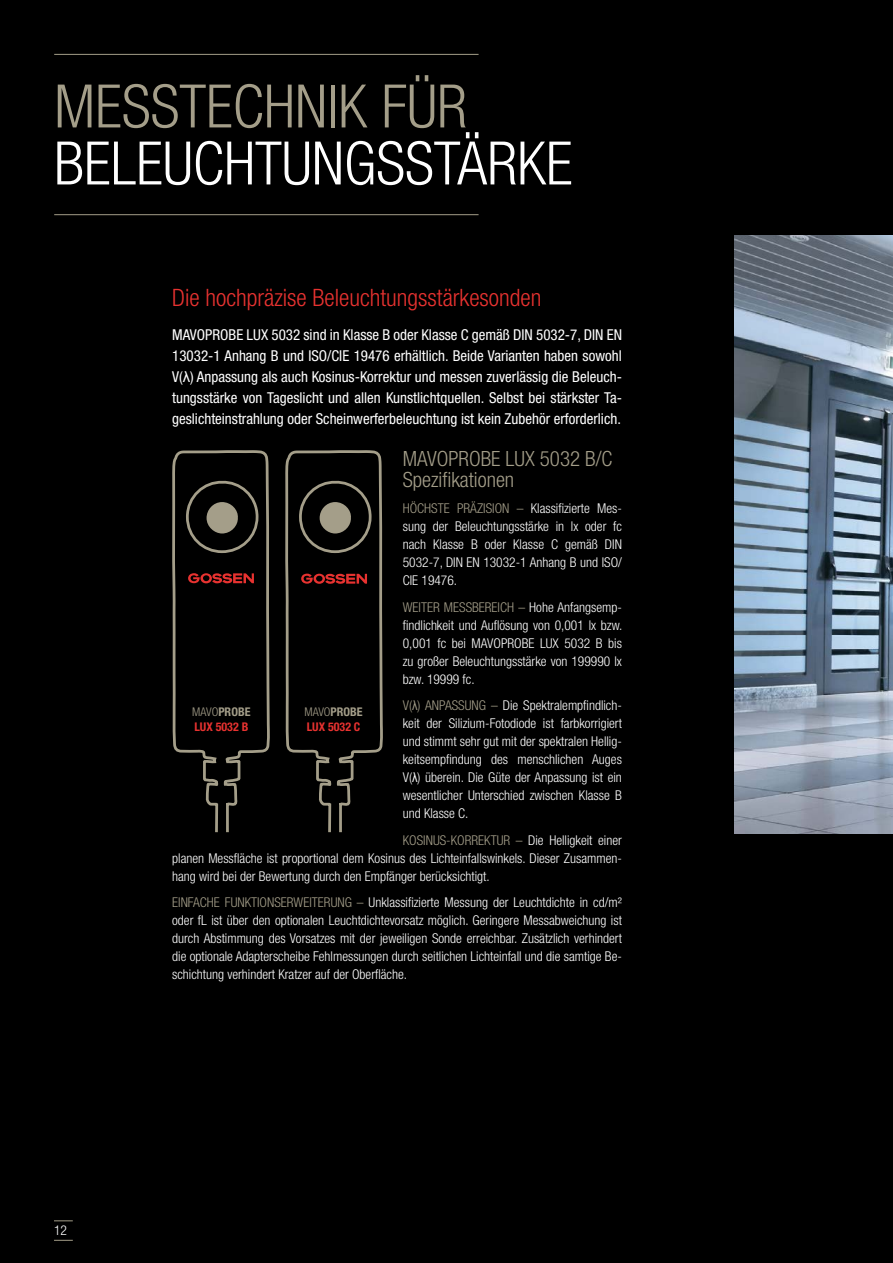
<style>
.page{position:relative;width:893px;height:1263px;background:#000}
.page>*{position:absolute;margin:0;border:0;box-sizing:border-box;transform-origin:0 0}
.t1{font:300 condensed 60px "Helvetica Neue LT Std";color:#fff}
.t2{font:300 condensed 60px "Helvetica Neue LT Std";color:#a49e89}
.t3{font:300 condensed 24px "Helvetica Neue LT Std";color:#e73230}
.t4{font:300 condensed 21px/21px "Helvetica Neue LT Std";color:#a49e89}
.t5{font:condensed 15px/21px "Helvetica Neue LT Std";color:#fff;text-align:justify}
.t6{font:300 condensed 13.5px/18px "Helvetica Neue LT Std";color:#fff;text-align:justify}
.t7{font:700 condensed 12px/15px "Helvetica Neue LT Std";color:#e73230}
.s1{font-family:"Arial";font-stretch:normal}
.s2{color:#a49e89}
.s3{font-family:"Arial Narrow";font-weight:400;font-stretch:normal;color:#a49e89}
.s4{font-family:"Arial Narrow";font-weight:400;font-stretch:normal}
.s5{font-weight:300;color:#a49e89}
</style>
<div class="page">
<hr style="left:54px;top:214px;width:425px;height:1px;background:#a49e89">
<hr style="left:54px;top:54px;width:425px;height:1px;background:#a49e89">
<img style="left:735px;top:235px;width:158px;height:598px">
<svg style="left:54px;top:53px;width:331px;height:1188px"></svg>
<svg style="left:301px;top:574px;width:66px;height:10px"></svg>
<h1 class="t2" style="left:54px;top:72px;width:414px">MESSTECHNIK FÜR</h1>
<h1 class="t1" style="left:54px;top:129px;width:520px">BELEUCHTUNGSSTÄRKE</h1>
<h2 class="t3" style="left:172px;top:284px;width:371px">Die hochpräzise Beleuchtungsstärkesonden</h2>
<p class="t5" style="left:172px;top:324px;width:451px">MAVOPROBE LUX 5032 sind in Klasse B oder Klasse C gemäß DIN 5032-7, DIN EN 13032-1 Anhang B und ISO/CIE 19476 erhältlich. Beide Varianten haben sowohl V(<span class="s1">λ</span>) Anpassung als auch Kosinus-Korrektur und messen zuverlässig die Beleuch&shy;tungsstärke von Tageslicht und allen Kunstlichtquellen. Selbst bei stärkster Ta&shy;geslichteinstrahlung oder Scheinwerferbeleuchtung ist kein Zubehör erforderlich.</p>
<p class="t6" style="left:54px;top:1221px;width:14px">12</p>
<h3 class="t4" style="left:403px;top:447px;width:211px">MAVOPROBE LUX 5032 B/C<br>Spezifikationen</h3>
<p class="t6" style="left:403px;top:499px;width:221px"><span class="s2">HÖCHSTE PRÄZISION –</span> Klassifizierte Mes&shy;sung der Beleuchtungsstärke in lx oder fc nach Klasse B oder Klasse C gemäß DIN 5032-7, DIN EN 13032-1 Anhang B und ISO/ CIE 19476.</p>
<p class="t6" style="left:403px;top:598px;width:221px"><span class="s2">WEITER MESSBEREICH –</span> Hohe Anfangsemp&shy;findlichkeit und Auflösung von 0,001 lx bzw.<br>0,001 fc bei MAVOPROBE LUX 5032 B bis zu großer Beleuchtungsstärke von 199990 lx bzw. 19999 fc.</p>
<p class="t6" style="left:403px;top:696px;width:221px"><span class="s2">V(</span><span class="s3">λ</span><span class="s2">) ANPASSUNG –</span> Die Spektralempfindlich&shy;keit der Silizium-Fotodiode ist farbkorrigiert und stimmt sehr gut mit der spektralen Hellig&shy;keitsempfindung des menschlichen Auges V(<span class="s4">λ</span>) überein. Die Güte der Anpassung ist ein wesentlicher Unterschied zwischen Klasse B und Klasse C.</p>
<p class="t6" style="left:172px;top:831px;width:451px;text-indent:231px"><span class="s2">KOSINUS-KORREKTUR –</span> Die Helligkeit einer planen Messfläche ist proportional dem Kosinus des Lichteinfallswinkels. Dieser Zusammen&shy;hang wird bei der Bewertung durch den Empfänger berücksichtigt.</p>
<p class="t6" style="left:172px;top:893px;width:451px"><span class="s2">EINFACHE FUNKTIONSERWEITERUNG –</span> Unklassifizierte Messung der Leuchtdichte in cd/m² oder fL ist über den optionalen Leuchtdichtevorsatz möglich. Geringere Messabweichung ist durch Abstimmung des Vorsatzes mit der jeweiligen Sonde erreichbar. Zusätzlich verhindert die optionale Adapterscheibe Fehlmessungen durch seitlichen Lichteinfall und die samtige Be&shy;schichtung verhindert Kratzer auf der Oberfläche.</p>
<p class="t7" style="left:192px;top:704px;width:60px"><span class="s5">MAVO</span><span class="s2">PROBE<br></span>LUX 5032 B</p>
<p class="t7" style="left:304px;top:704px;width:60px"><span class="s5">MAVO</span><span class="s2">PROBE<br></span>LUX 5032 C</p>
</div>
